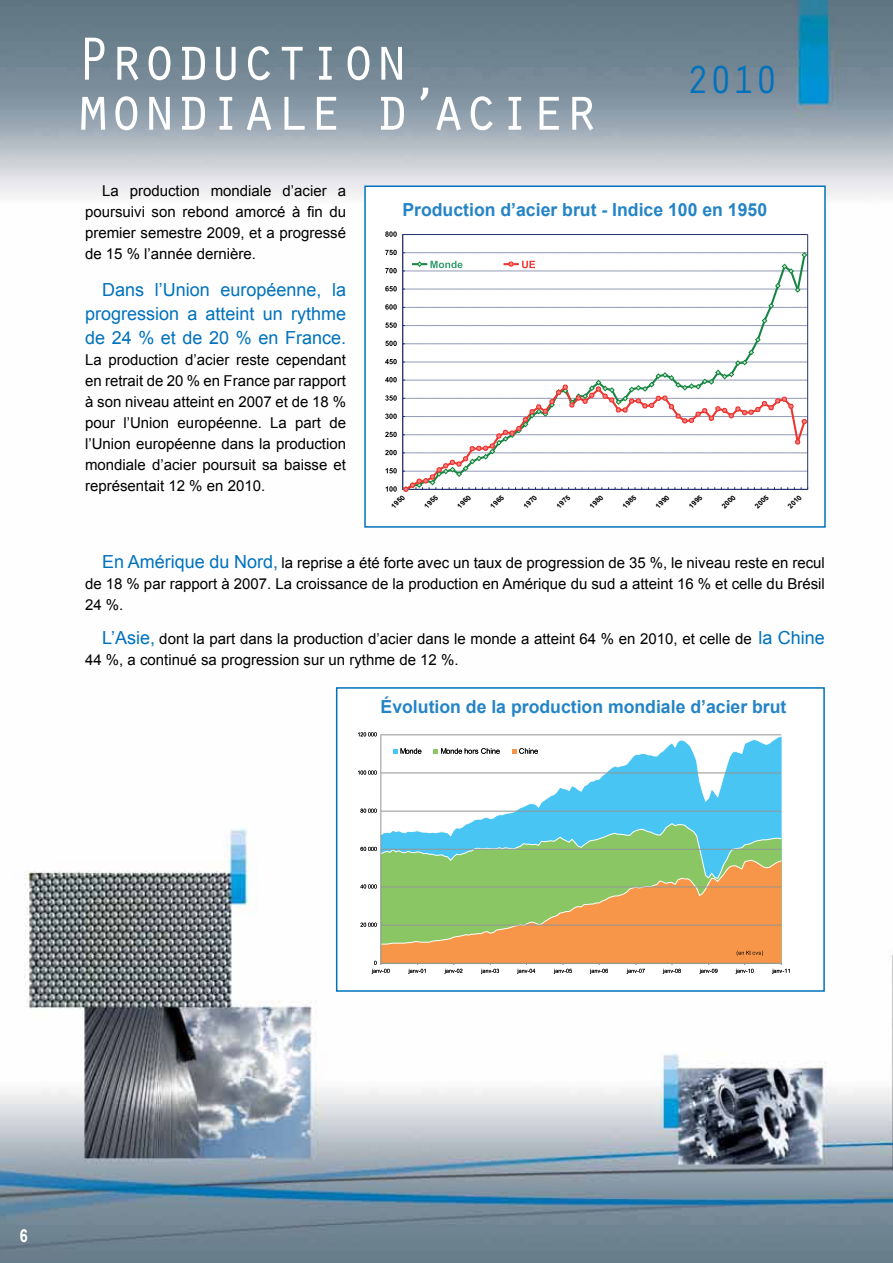
<style>
.page{position:relative;width:893px;height:1263px;background:#fff}
.page>*{position:absolute;margin:0;border:0;box-sizing:border-box;transform-origin:0 0}
.t1{font:63px "Orator Std";letter-spacing:-.04em;color:#fff;scale:.94 1}
.t2{font:40.5px "Orator Std";color:#0072bc;scale:.94 1}
.t3{font:700 18px "Arial";color:#2484c6}
.t4{font:18px/24px "Arial";color:#0072bc;text-align:justify}
.t5{font:700 18px "Arial";color:#fff;scale:.8 1}
.t6{font:15px/21px "Arial";color:#000;text-align:justify}
.t7{font:700 7.05px "Arial";color:#000}
.s1{font-size:18px;color:#0072bc}
</style>
<div class="page">
<img style="left:0;top:0;width:893px;height:1263px">
<div style="left:337px;top:688px;width:487px;height:303px;background:#fff"></div>
<svg style="left:358px;top:732px;width:431px;height:242px"></svg>
<hr style="left:381px;top:925px;width:400px;height:1px;background:#929595">
<hr style="left:381px;top:887px;width:400px;height:1px;background:#929595">
<hr style="left:381px;top:849px;width:400px;height:1px;background:#929595">
<hr style="left:381px;top:811px;width:400px;height:1px;background:#929595">
<hr style="left:381px;top:773px;width:400px;height:1px;background:#929595">
<hr style="left:381px;top:734px;width:400px;height:1px;background:#929595">
<hr style="left:381px;top:734px;width:1px;height:230px;background:#929595">
<div style="left:336px;top:687px;width:489px;height:305px;border:2px solid #0072bc"></div>
<div style="left:365px;top:191px;width:460px;height:336px;background:#fff"></div>
<hr style="left:807px;top:234px;width:1px;height:255px;background:#25346f">
<hr style="left:402px;top:234px;width:1px;height:255px;background:#25346f">
<svg style="left:403px;top:234px;width:405px;height:1px"></svg>
<svg style="left:385px;top:231px;width:12px;height:6px"></svg>
<svg style="left:385px;top:250px;width:423px;height:242px"></svg>
<div style="left:364px;top:185px;width:462px;height:343px;border:2px solid #0072bc"></div>
<h1 class="t1" style="left:75px;top:14px;width:357px">Production</h1>
<h1 class="t1" style="left:75px;top:64px;width:558px">mondiale d’acier</h1>
<h2 class="t2" style="left:687px;top:50px;width:99px">2010</h2>
<p class="t6" style="left:85px;top:181px;width:262px;text-indent:17px">La production mondiale d’acier a poursuivi son rebond amorcé à fin du premier semestre 2009, et a progressé de 15 % l’année dernière.</p>
<p class="t4" style="left:85px;top:278px;width:263px;text-indent:17px">Dans l’Union européenne, la progression a atteint un rythme de 24 % et de 20 % en France.</p>
<p class="t6" style="left:85px;top:349px;width:263px">La production d’acier reste cependant en retrait de 20 % en France par rapport à son niveau atteint en 2007 et de 18 % pour l’Union européenne. La part de l’Union européenne dans la production mondiale d’acier poursuit sa baisse et représentait 12 % en 2010.</p>
<p class="t3" style="left:402px;top:199px;width:366px">Production d’acier brut - Indice 100 en 1950</p>
<p class="t7" style="left:390px;top:504px;width:17px;rotate:-43deg">1950</p>
<p class="t7" style="left:423px;top:504px;width:17px;rotate:-43deg">1955</p>
<p class="t7" style="left:456px;top:504px;width:17px;rotate:-43deg">1960</p>
<p class="t7" style="left:489px;top:504px;width:17px;rotate:-43deg">1965</p>
<p class="t7" style="left:522px;top:504px;width:17px;rotate:-43deg">1970</p>
<p class="t7" style="left:555px;top:504px;width:17px;rotate:-43deg">1975</p>
<p class="t7" style="left:588px;top:504px;width:17px;rotate:-43deg">1980</p>
<p class="t7" style="left:621px;top:504px;width:17px;rotate:-43deg">1985</p>
<p class="t7" style="left:654px;top:504px;width:17px;rotate:-43deg">1990</p>
<p class="t7" style="left:687px;top:504px;width:17px;rotate:-43deg">1995</p>
<p class="t7" style="left:720px;top:504px;width:17px;rotate:-43deg">2000</p>
<p class="t7" style="left:753px;top:504px;width:17px;rotate:-43deg">2005</p>
<p class="t7" style="left:786px;top:504px;width:17px;rotate:-43deg">2010</p>
<p class="t6" style="left:85px;top:552px;width:741px;text-indent:17px"><span class="s1">En Amérique du Nord,</span> la reprise a été forte avec un taux de progression de 35 %, le niveau reste en recul de 18 % par rapport à 2007. La croissance de la production en Amérique du sud a atteint 16 % et celle du Brésil 24 %.</p>
<p class="t6" style="left:85px;top:628px;width:741px;text-indent:17px"><span class="s1">L’Asie,</span> dont la part dans la production d’acier dans le monde a atteint 64 % en 2010, et celle de <span class="s1">la Chine<br></span>44 %, a continué sa progression sur un rythme de 12 %.</p>
<p class="t3" style="left:381px;top:697px;width:407px">Évolution de la production mondiale d’acier brut</p>
<p class="t5" style="left:20px;top:1225px;width:12px">6</p>
</div>
